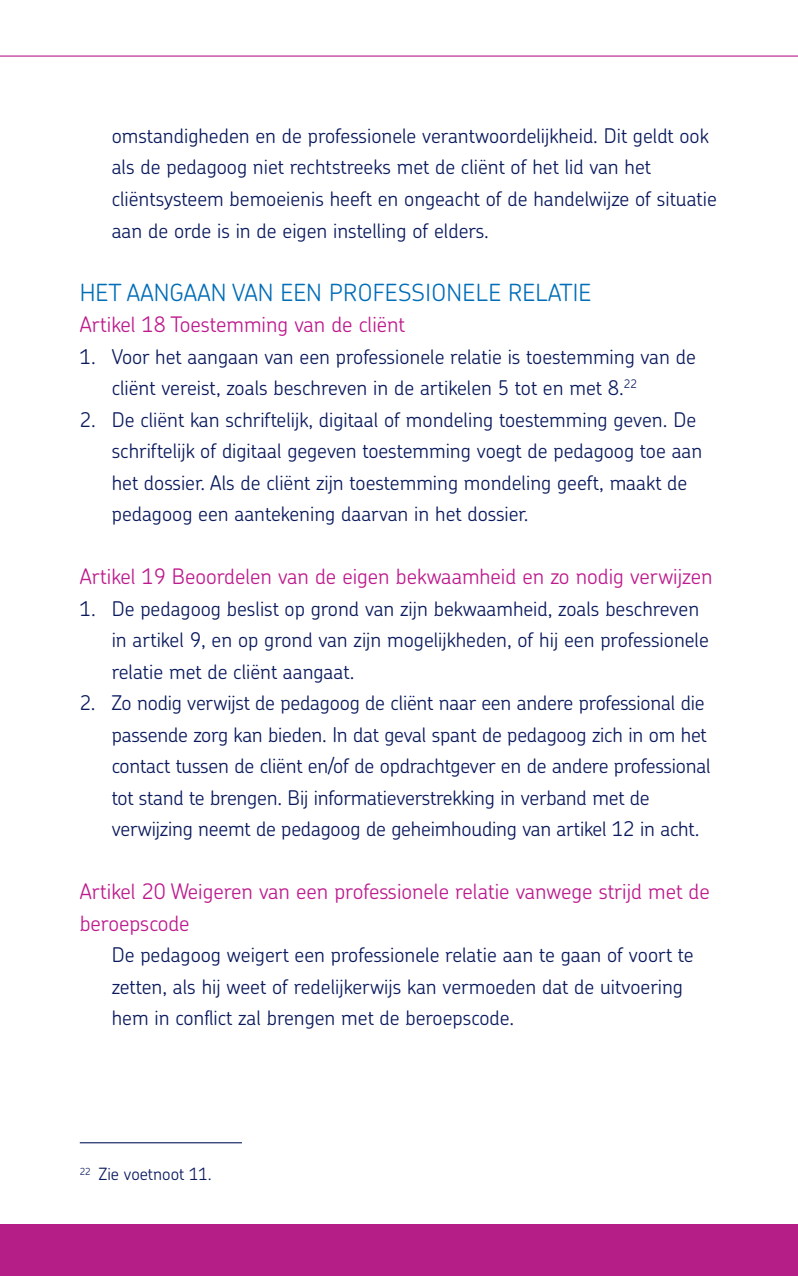
<style>
.page{position:relative;width:798px;height:1276px;background:#fff}
.page>*{position:absolute;margin:0;border:0;box-sizing:border-box;transform-origin:0 0}
.t1{font:300 23.62px "Chevin Pro";color:#006db7}
.t2{font:300 21.38px/31.5px "Chevin Pro";color:#bd1b8d}
.t3{font:300 20.25px/31.5px "Chevin Pro";color:#0a1a5d}
.t4{font:300 16.88px "Chevin Pro";color:#0a1a5d}
</style>
<div class="page">
<hr style="left:80px;top:1142px;width:162px;height:1px;background:#0a1a5d">
<div style="left:0;top:1223px;width:797px;height:53px;background:#b51e87"></div>
<hr style="left:0;top:55px;width:797px;height:2px;background:#b51e87">
<p class="t3" style="left:112px;top:119px;width:606px">omstandigheden en de professionele verantwoordelijkheid. Dit geldt ook als de pedagoog niet rechtstreeks met de cliënt of het lid van het cliëntsysteem bemoeienis heeft en ongeacht of de handelwijze of situatie aan de orde is in de eigen instelling of elders.</p>
<p class="t1" style="left:80px;top:276px;width:513px">HET AANGAAN VAN EEN PROFESSIONELE RELATIE</p>
<p class="t2" style="left:80px;top:308px;width:327px">Artikel 18 Toestemming van de cliënt</p>
<p class="t3" style="left:112px;top:340px;width:585px;text-indent:-32px">1. Voor het aangaan van een professionele relatie is toestemming van de cliënt vereist, zoals beschreven in de artikelen 5 tot en met 8.<sup>22</sup></p>
<p class="t3" style="left:112px;top:403px;width:591px;text-indent:-32px">2. De cliënt kan schriftelijk, digitaal of mondeling toestemming geven. De schriftelijk of digitaal gegeven toestemming voegt de pedagoog toe aan het dossier. Als de cliënt zijn toestemming mondeling geeft, maakt de pedagoog een aantekening daarvan in het dossier.</p>
<p class="t2" style="left:80px;top:560px;width:634px">Artikel 19 Beoordelen van de eigen bekwaamheid en zo nodig verwijzen</p>
<p class="t3" style="left:112px;top:592px;width:598px;text-indent:-32px">1. De pedagoog beslist op grond van zijn bekwaamheid, zoals beschreven in artikel 9, en op grond van zijn mogelijkheden, of hij een professionele relatie met de cliënt aangaat.</p>
<p class="t3" style="left:112px;top:686px;width:600px;text-indent:-32px">2. Zo nodig verwijst de pedagoog de cliënt naar een andere professional die passende zorg kan bieden. In dat geval spant de pedagoog zich in om het contact tussen de cliënt en/of de opdrachtgever en de andere professional tot stand te brengen. Bij informatieverstrekking in verband met de verwijzing neemt de pedagoog de geheimhouding van artikel 12 in acht.</p>
<p class="t2" style="left:80px;top:875px;width:631px">Artikel 20 Weigeren van een professionele relatie vanwege strijd met de beroepscode</p>
<p class="t3" style="left:112px;top:938px;width:583px">De pedagoog weigert een professionele relatie aan te gaan of voort te zetten, als hij weet of redelijkerwijs kan vermoeden dat de uitvoering hem in conflict zal brengen met de beroepscode.</p>
<p class="t4" style="left:80px;top:1162px;width:133px"><sup>22</sup> Zie voetnoot 11.</p>
</div>
